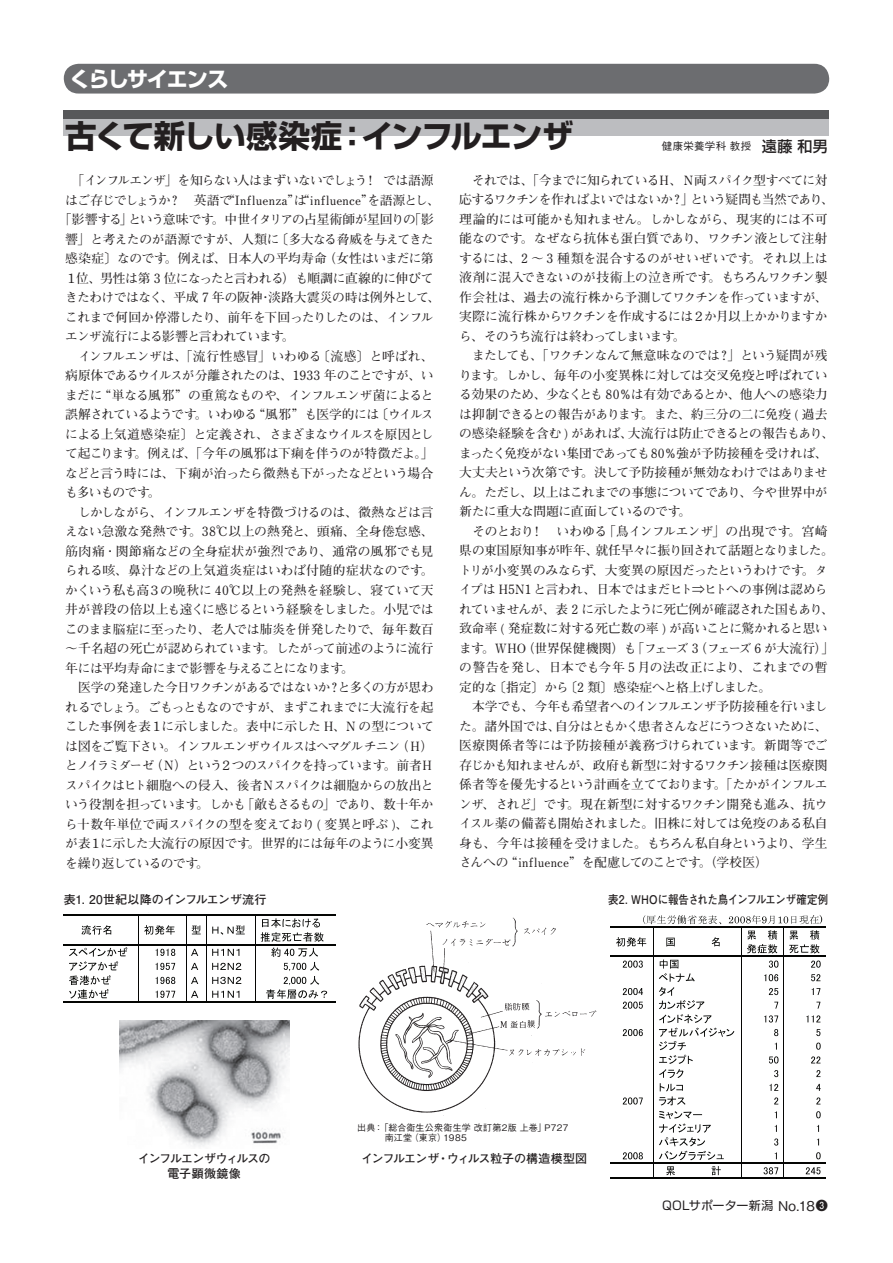
<style>
.page{position:relative;width:893px;height:1263px;background:#fff}
.page>*{position:absolute;margin:0;border:0;box-sizing:border-box;transform-origin:0 0}
.t1{font:700 31.5px "Shin Go Pro";letter-spacing:-.03em;color:#231f20}
.t2{font:700 21px "Shin Go Pro";letter-spacing:-.065em;color:#fff}
.t3{font:700 12.75px/19.5px "Futo Min A101 Pro";letter-spacing:-.035em;color:#231f20}
.t4{font:700 12.75px "Futo Min A101 Pro";letter-spacing:-.06em;color:#231f20}
.t5{font:700 12.75px "Futo Min A101 Pro";letter-spacing:-.015em;color:#231f20}
.t6{font:700 12.75px "Futo Min A101 Pro";letter-spacing:-.055em;color:#231f20}
.t7{font:700 12.75px "Futo Min A101 Pro";letter-spacing:.005em;color:#231f20}
.t8{font:700 12.75px "Futo Min A101 Pro";letter-spacing:-.07em;color:#231f20}
.t9{font:700 12.75px "Futo Min A101 Pro";letter-spacing:-.095em;color:#231f20}
.t10{font:700 12.75px "Futo Min A101 Pro";letter-spacing:-.065em;color:#231f20}
.t11{font:700 12.75px "Futo Min A101 Pro";letter-spacing:.01em;color:#231f20}
.t12{font:700 12.75px "Futo Min A101 Pro";letter-spacing:-.005em;color:#231f20}
.t13{font:700 12.75px "Futo Min A101 Pro";letter-spacing:-.01em;color:#231f20}
.t14{font:700 12.75px "Futo Min A101 Pro";letter-spacing:.02em;color:#231f20}
.t15{font:700 12.75px "Futo Min A101 Pro";color:#231f20}
.t16{font:700 12px "Futo Go B101 Pro";letter-spacing:-.025em;color:#231f20;scale:.87 1}
.t17{font:700 12px "Futo Go B101 Pro";letter-spacing:-.025em;color:#231f20}
.t18{font:700 12px "Futo Go B101 Pro";letter-spacing:-.005em;color:#231f20}
.t19{font:700 12px/15px "Futo Go B101 Pro";letter-spacing:-.06em;color:#231f20;text-align:center}
.t20{font:12px "Shin Go Pro";letter-spacing:.02em;color:#231f20}
.t21{font:500 10.5px "Gothic BBB Pro";letter-spacing:.03em;color:#231f20}
.t22{font:500 9px/10.5px "Gothic BBB Pro";letter-spacing:.025em;color:#231f20}
.s1{font-family:"Shin Go Pro";font-size:15px}
.s2{font-family:"Gothic BBB Pro";font-weight:500;font-size:13.5px}
.s3{font-family:"Futo Go B101 Pro";font-weight:700}
</style>
<div class="page">
<img style="left:358px;top:917px;width:239px;height:199px">
<div style="left:64px;top:64px;width:765px;height:30px;background:#6c6d70;border-radius:15px"></div>
<div style="left:64px;top:111px;width:765px;height:25px;background:#bcbdc0"></div>
<div style="left:64px;top:111px;width:765px;height:8px;background:#57585a"></div>
<hr style="left:63px;top:914px;width:273px;height:2px;background:#040503">
<hr style="left:63px;top:944px;width:273px;height:1px;background:#040503">
<hr style="left:63px;top:1001px;width:75px;height:1px;background:#040503">
<svg style="left:69px;top:916px;width:258px;height:86px"></svg>
<hr style="left:255px;top:1001px;width:81px;height:1px;background:#040503">
<hr style="left:610px;top:927px;width:216px;height:1px;background:#040503">
<hr style="left:610px;top:956px;width:216px;height:1px;background:#040503">
<hr style="left:610px;top:1162px;width:216px;height:2px;background:#040503">
<hr style="left:610px;top:1178px;width:43px;height:1px;background:#040503">
<hr style="left:653px;top:1178px;width:88px;height:1px;background:#040503">
<hr style="left:741px;top:1178px;width:42px;height:1px;background:#040503">
<svg style="left:616px;top:915px;width:206px;height:263px"></svg>
<hr style="left:783px;top:1178px;width:43px;height:1px;background:#040503">
<img style="left:119px;top:1020px;width:170px;height:126px">
<h2 class="t2" style="left:70px;top:63px;width:160px">くらしサイエンス</h2>
<h1 class="t1" style="left:65px;top:111px;width:510px">古くて新しい感染症：インフルエンザ</h1>
<p class="t21" style="left:662px;top:137px;width:167px">健康栄養学科 教授　<span class="s1">遠藤 和男</span></p>
<p class="t8" style="left:65px;top:170px;width:370px">　「インフルエンザ」を知らない人はまずいないでしょう！ では語源</p>
<p class="t7" style="left:65px;top:190px;width:376px">はご存じでしょうか？　英語で“Influenza”は“influence”を語源とし、</p>
<p class="t3" style="left:59px;top:208px;width:376px">「影響する」という意味です。中世イタリアの占星術師が星回りの「影</p>
<p class="t3" style="left:65px;top:228px;width:370px">響」と考えたのが語源ですが、人類に〔多大なる脅威を与えてきた</p>
<p class="t3" style="left:65px;top:247px;width:370px">感染症〕なのです。例えば、日本人の平均寿命（女性はいまだに第</p>
<p class="t3" style="left:65px;top:267px;width:370px">１位、男性は第 3 位になったと言われる）も順調に直線的に伸びて</p>
<p class="t3" style="left:65px;top:286px;width:376px">きたわけではなく、平成 7 年の阪神・淡路大震災の時は例外として、</p>
<p class="t3" style="left:65px;top:306px;width:370px">これまで何回か停滞したり、前年を下回ったりしたのは、インフル</p>
<p class="t6" style="left:65px;top:326px;width:231px">エンザ流行による影響と言われています。</p>
<p class="t5" style="left:65px;top:346px;width:370px">　インフルエンザは、「流行性感冒」いわゆる〔流感〕と呼ばれ、</p>
<p class="t3" style="left:65px;top:364px;width:370px">病原体であるウイルスが分離されたのは、1933 年のことですが、い</p>
<p class="t3" style="left:65px;top:383px;width:370px">まだに“単なる風邪”の重篤なものや、インフルエンザ菌によると</p>
<p class="t4" style="left:65px;top:404px;width:370px">誤解されているようです。いわゆる“風邪”も医学的には〔ウイルス</p>
<p class="t4" style="left:65px;top:424px;width:370px">による上気道感染症〕と定義され、さまざまなウイルスを原因とし</p>
<p class="t3" style="left:65px;top:442px;width:370px">て起こります。例えば、「今年の風邪は下痢を伴うのが特徴だよ。」</p>
<p class="t4" style="left:65px;top:463px;width:370px">などと言う時には、下痢が治ったら微熱も下がったなどという場合</p>
<p class="t8" style="left:65px;top:482px;width:97px">も多いものです。</p>
<p class="t6" style="left:65px;top:502px;width:370px">　しかしながら、インフルエンザを特徴づけるのは、微熱などは言</p>
<p class="t11" style="left:65px;top:521px;width:370px">えない急激な発熱です。38℃以上の熱発と、頭痛、全身倦怠感、</p>
<p class="t14" style="left:65px;top:541px;width:370px">筋肉痛・関節痛などの全身症状が強烈であり、通常の風邪でも見</p>
<p class="t15" style="left:65px;top:560px;width:370px">られる咳、鼻汁などの上気道炎症はいわば付随的症状なのです。</p>
<p class="t12" style="left:65px;top:580px;width:370px">かくいう私も高３の晩秋に 40℃以上の発熱を経験し、寝ていて天</p>
<p class="t3" style="left:65px;top:598px;width:370px">井が普段の倍以上も遠くに感じるという経験をしました。小児では</p>
<p class="t3" style="left:65px;top:617px;width:370px">このまま脳症に至ったり、老人では肺炎を併発したりで、毎年数百</p>
<p class="t5" style="left:65px;top:638px;width:370px">～千名超の死亡が認められています。したがって前述のように流行</p>
<p class="t3" style="left:65px;top:656px;width:290px">年には平均寿命にまで影響を与えることになります。</p>
<p class="t6" style="left:65px;top:677px;width:370px">　医学の発達した今日ワクチンがあるではないか？と多くの方が思わ</p>
<p class="t3" style="left:65px;top:695px;width:370px">れるでしょう。ごもっともなのですが、まずこれまでに大流行を起</p>
<p class="t3" style="left:65px;top:715px;width:370px">こした事例を表１に示しました。表中に示した H、N の型について</p>
<p class="t4" style="left:65px;top:736px;width:370px">は図をご覧下さい。インフルエンザウイルスはヘマグルチニン（Ｈ）</p>
<p class="t9" style="left:65px;top:755px;width:370px">とノイラミダーゼ（Ｎ）という２つのスパイクを持っています。前者Ｈ</p>
<p class="t3" style="left:65px;top:773px;width:370px">スパイクはヒト細胞への侵入、後者Ｎスパイクは細胞からの放出と</p>
<p class="t10" style="left:65px;top:794px;width:370px">いう役割を担っています。しかも「敵もさるもの」であり、数十年か</p>
<p class="t13" style="left:65px;top:814px;width:370px">ら十数年単位で両スパイクの型を変えており ( 変異と呼ぶ )、これ</p>
<p class="t5" style="left:65px;top:833px;width:370px">が表１に示した大流行の原因です。世界的には毎年のように小変異</p>
<p class="t4" style="left:65px;top:853px;width:145px">を繰り返しているのです。</p>
<p class="t3" style="left:459px;top:169px;width:376px">　それでは、「今までに知られているＨ、Ｎ両スパイク型すべてに対応するワクチンを作ればよいではないか？」という疑問も当然であり、理論的には可能かも知れません。しかしながら、現実的には不可能なのです。なぜなら抗体も蛋白質であり、ワクチン液として注射するには、2 ～ 3 種類を混合するのがせいぜいです。それ以上は液剤に混入できないのが技術上の泣き所です。もちろんワクチン製作会社は、過去の流行株から予測してワクチンを作っていますが、実際に流行株からワクチンを作成するには２か月以上かかりますから、そのうち流行は終わってしまいます。<br>　またしても、「ワクチンなんて無意味なのでは？」という疑問が残ります。しかし、毎年の小変異株に対しては交叉免疫と呼ばれている効果のため、少なくとも 80％は有効であるとか、他人への感染力は抑制できるとの報告があります。また、約三分の二に免疫 ( 過去の感染経験を含む ) があれば、大流行は防止できるとの報告もあり、まったく免疫がない集団であっても80％強が予防接種を受ければ、大丈夫という次第です。決して予防接種が無効なわけではありません。ただし、以上はこれまでの事態についてであり、今や世界中が新たに重大な問題に直面しているのです。<br>　そのとおり！　いわゆる「鳥インフルエンザ」の出現です。宮崎県の東国原知事が昨年、就任早々に振り回されて話題となりました。トリが小変異のみならず、大変異の原因だったというわけです。タイプは H5N1 と言われ、日本ではまだヒト⇒ヒトへの事例は認められていませんが、表 2 に示したように死亡例が確認された国もあり、致命率 ( 発症数に対する死亡数の率 ) が高いことに驚かれると思います。WHO（世界保健機関）も「フェーズ 3（フェーズ 6 が大流行）」の警告を発し、日本でも今年 5 月の法改正により、これまでの暫定的な〔指定〕から〔2 類〕感染症へと格上げしました。<br>　本学でも、今年も希望者へのインフルエンザ予防接種を行いました。諸外国では、自分はともかく患者さんなどにうつさないために、医療関係者等には予防接種が義務づけられています。新聞等でご存じかも知れませんが、政府も新型に対するワクチン接種は医療関係者等を優先するという計画を立てております。「たかがインフルエンザ、されど」です。現在新型に対するワクチン開発も進み、抗ウイスル薬の備蓄も開始されました。旧株に対しては免疫のある私自身も、今年は接種を受けました。もちろん私自身というより、学生さんへの“influence”を配慮してのことです。（学校医）　</p>
<p class="t18" style="left:64px;top:889px;width:204px">表1. 20世紀以降のインフルエンザ流行</p>
<p class="t16" style="left:608px;top:889px;width:255px">表2. WHOに報告された鳥インフルエンザ確定例</p>
<p class="t19" style="left:138px;top:1149px;width:134px">インフルエンザウィルスの電子顕微鏡像</p>
<p class="t22" style="left:385px;top:1121px;width:185px;text-indent:-28px">出典：「総合衛生公衆衛生学 改訂第2版 上巻」P727南江堂（東京）1985</p>
<p class="t17" style="left:361px;top:1149px;width:228px">インフルエンザ・ウィルス粒子の構造模型図</p>
<p class="t20" style="left:662px;top:1195px;width:167px">QOLサポーター新潟 <span class="s2">No.18</span><span class="s3">❸</span></p>
</div>
